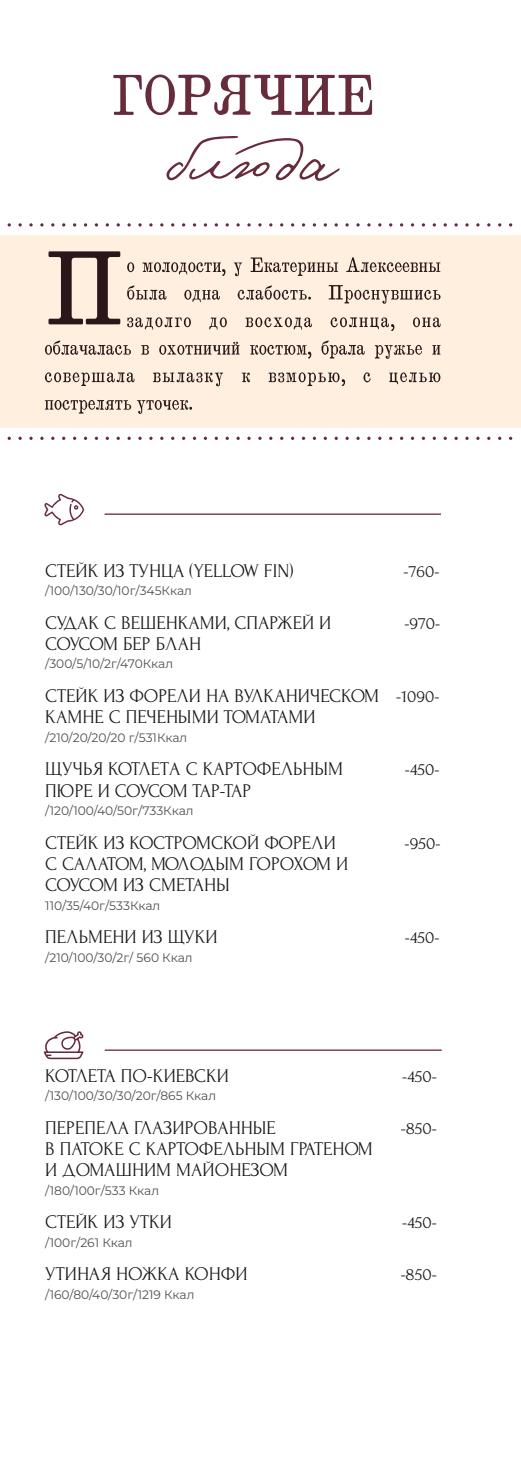
<style>
.page{position:relative;width:521px;height:1474px;background:#fff}
.page>*{position:absolute;margin:0;border:0;box-sizing:border-box;transform-origin:0 0}
.t1{font:19.25px/21.2px "Forum";color:#151616}
.t2{font:19.25px/21.2px "Forum";letter-spacing:-.045em;color:#151616}
.t3{font:19.25px "Forum";letter-spacing:-.025em;color:#151616}
.t4{font:17.5px "Forum";color:#151616}
.t5{font:12.25px "Montserrat";color:#4e4e4d}
.s1{font-size:17.5px}
</style>
<div class="page">
<div style="left:0;top:235px;width:520px;height:193px;background:#ffefde"></div>
<svg style="left:18px;top:436px;width:4px;height:4px"></svg>
<svg style="left:29px;top:436px;width:4px;height:4px"></svg>
<svg style="left:40px;top:436px;width:4px;height:4px"></svg>
<svg style="left:84px;top:436px;width:3px;height:4px"></svg>
<svg style="left:127px;top:436px;width:4px;height:4px"></svg>
<svg style="left:138px;top:436px;width:4px;height:4px"></svg>
<svg style="left:149px;top:436px;width:4px;height:4px"></svg>
<svg style="left:193px;top:436px;width:3px;height:4px"></svg>
<svg style="left:236px;top:436px;width:4px;height:4px"></svg>
<svg style="left:247px;top:436px;width:4px;height:4px"></svg>
<svg style="left:258px;top:436px;width:4px;height:4px"></svg>
<svg style="left:302px;top:436px;width:3px;height:4px"></svg>
<svg style="left:345px;top:436px;width:4px;height:4px"></svg>
<svg style="left:356px;top:436px;width:4px;height:4px"></svg>
<svg style="left:411px;top:436px;width:3px;height:4px"></svg>
<svg style="left:443px;top:436px;width:4px;height:4px"></svg>
<svg style="left:454px;top:436px;width:4px;height:4px"></svg>
<svg style="left:465px;top:436px;width:4px;height:4px"></svg>
<svg style="left:48px;top:251px;width:72px;height:73px"></svg>
<svg style="left:127px;top:262px;width:7px;height:10px"></svg>
<svg style="left:143px;top:262px;width:82px;height:14px"></svg>
<svg style="left:234px;top:262px;width:8px;height:14px"></svg>
<svg style="left:251px;top:257px;width:87px;height:19px"></svg>
<svg style="left:346px;top:257px;width:94px;height:15px"></svg>
<svg style="left:127px;top:285px;width:39px;height:15px"></svg>
<svg style="left:184px;top:290px;width:36px;height:12px"></svg>
<svg style="left:238px;top:285px;width:73px;height:15px"></svg>
<svg style="left:329px;top:285px;width:111px;height:19px"></svg>
<svg style="left:127px;top:317px;width:64px;height:13px"></svg>
<svg style="left:209px;top:317px;width:18px;height:13px"></svg>
<svg style="left:245px;top:317px;width:67px;height:13px"></svg>
<svg style="left:331px;top:317px;width:63px;height:14px"></svg>
<svg style="left:413px;top:317px;width:27px;height:10px"></svg>
<svg style="left:45px;top:340px;width:86px;height:15px"></svg>
<svg style="left:141px;top:345px;width:8px;height:10px"></svg>
<svg style="left:159px;top:342px;width:81px;height:13px"></svg>
<svg style="left:250px;top:345px;width:61px;height:13px"></svg>
<svg style="left:321px;top:340px;width:44px;height:18px"></svg>
<svg style="left:375px;top:345px;width:47px;height:14px"></svg>
<svg style="left:432px;top:345px;width:8px;height:9px"></svg>
<svg style="left:45px;top:372px;width:89px;height:14px"></svg>
<svg style="left:153px;top:372px;width:70px;height:14px"></svg>
<svg style="left:242px;top:372px;width:8px;height:10px"></svg>
<svg style="left:268px;top:372px;width:77px;height:14px"></svg>
<svg style="left:363px;top:372px;width:8px;height:10px"></svg>
<svg style="left:389px;top:372px;width:51px;height:12px"></svg>
<svg style="left:45px;top:400px;width:86px;height:13px"></svg>
<svg style="left:137px;top:400px;width:55px;height:14px"></svg>
<svg style="left:113px;top:75px;width:222px;height:40px"></svg>
<svg style="left:339px;top:75px;width:33px;height:40px"></svg>
<svg style="left:166px;top:136px;width:174px;height:45px"></svg>
<svg style="left:44px;top:493px;width:40px;height:32px"></svg>
<hr style="left:105px;top:513px;width:336px;height:2px;background:#672c3c">
<svg style="left:44px;top:1031px;width:40px;height:28px"></svg>
<hr style="left:105px;top:1049px;width:337px;height:1px;background:#672c3c">
<p class="t1" style="left:45px;top:560px;width:250px">СТЕЙК ИЗ ТУНЦА (YELLOW FIN)</p>
<p class="t4" style="left:403px;top:562px;width:38px">-760-</p>
<p class="t5" style="left:45px;top:583px;width:148px">/100/130/30/10г/345Ккал</p>
<p class="t1" style="left:45px;top:612px;width:288px">СУДАК С ВЕШЕНКАМИ, СПАРЖЕЙ И</p>
<p class="t4" style="left:404px;top:614px;width:38px">-970-</p>
<p class="t3" style="left:45px;top:633px;width:157px">СОУСОМ БЕР БЛАН</p>
<p class="t5" style="left:45px;top:656px;width:129px">/300/5/10/2г/470Ккал</p>
<p class="t1" style="left:45px;top:685px;width:396px">СТЕЙК ИЗ ФОРЕЛИ НА ВУЛКАНИЧЕСКОМ <span class="s1">-1090-<br></span>КАМНЕ С ПЕЧЕНЫМИ ТОМАТАМИ</p>
<p class="t5" style="left:45px;top:730px;width:143px">/210/20/20/20 г/531Ккал</p>
<p class="t1" style="left:45px;top:759px;width:299px">ЩУЧЬЯ КОТЛЕТА С КАРТОФЕЛЬНЫМ</p>
<p class="t4" style="left:405px;top:760px;width:36px">-450-</p>
<p class="t2" style="left:45px;top:780px;width:207px">ПЮРЕ И СОУСОМ ТАР-ТАР</p>
<p class="t5" style="left:45px;top:803px;width:150px">/120/100/40/50г/733Ккал</p>
<p class="t1" style="left:45px;top:832px;width:292px">СТЕЙК ИЗ КОСТРОМСКОЙ ФОРЕЛИ</p>
<p class="t4" style="left:405px;top:833px;width:38px">-950-</p>
<p class="t2" style="left:45px;top:853px;width:304px">С САЛАТОМ, МОЛОДЫМ ГОРОХОМ И<br>СОУСОМ ИЗ СМЕТАНЫ</p>
<p class="t5" style="left:45px;top:897px;width:116px">110/35/40г/533Ккал</p>
<p class="t1" style="left:45px;top:926px;width:174px">ПЕЛЬМЕНИ ИЗ ЩУКИ</p>
<p class="t4" style="left:405px;top:928px;width:36px">-450-</p>
<p class="t5" style="left:45px;top:949px;width:149px">/210/100/30/2г/ 560 Ккал</p>
<p class="t1" style="left:45px;top:1065px;width:185px">КОТЛЕТА ПО-КИЕВСКИ</p>
<p class="t4" style="left:402px;top:1066px;width:36px">-450-</p>
<p class="t5" style="left:45px;top:1088px;width:172px">/130/100/30/30/20г/865 Ккал</p>
<p class="t1" style="left:45px;top:1117px;width:232px">ПЕРЕПЕЛА ГЛАЗИРОВАННЫЕ</p>
<p class="t4" style="left:401px;top:1118px;width:38px">-850-</p>
<p class="t1" style="left:45px;top:1138px;width:329px">В ПАТОКЕ С КАРТОФЕЛЬНЫМ ГРАТЕНОМ<br>И ДОМАШНИМ МАЙОНЕЗОМ</p>
<p class="t5" style="left:45px;top:1182px;width:115px">/180/100г/533 Ккал</p>
<p class="t1" style="left:45px;top:1211px;width:128px">СТЕЙК ИЗ УТКИ</p>
<p class="t4" style="left:402px;top:1213px;width:36px">-450-</p>
<p class="t5" style="left:45px;top:1234px;width:89px">/100г/261 Ккал</p>
<p class="t1" style="left:45px;top:1263px;width:204px">УТИНАЯ НОЖКА КОНФИ</p>
<p class="t4" style="left:401px;top:1265px;width:38px">-850-</p>
<p class="t5" style="left:45px;top:1286px;width:151px">/160/80/40/30г/1219 Ккал</p>
</div>
